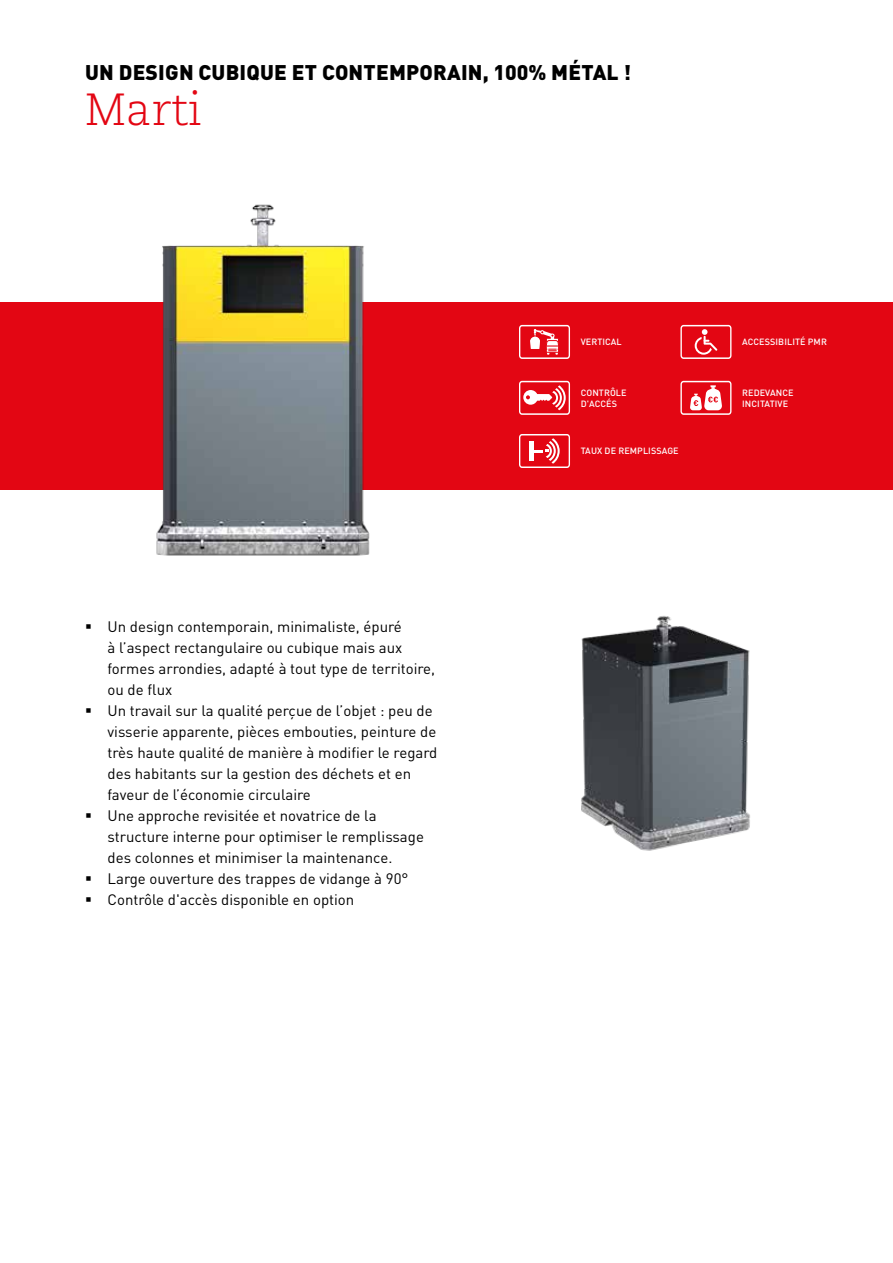
<style>
.page{position:relative;width:893px;height:1263px;background:#fff}
.page>*{position:absolute;margin:0;border:0;box-sizing:border-box;transform-origin:0 0}
.t1{font:300 45px "Caecilia LT Pro 45";color:#e30613}
.t2{font:900 21px "DIN Pro";letter-spacing:.01em;color:#000}
.t3{font:15px/21px "DIN Pro";color:#000}
.t4{font:500 9px/10.8px "DIN Pro";letter-spacing:.01em;color:#fff}
</style>
<div class="page">
<div style="left:0;top:303px;width:893px;height:187px;background:#e30613"></div>
<img style="left:581px;top:616px;width:169px;height:235px">
<img style="left:85px;top:204px;width:325px;height:352px">
<svg style="left:519px;top:325px;width:51px;height:34px"></svg>
<svg style="left:519px;top:434px;width:51px;height:34px"></svg>
<hr style="left:529px;top:441px;width:4px;height:20px;background:#fff">
<svg style="left:680px;top:381px;width:51px;height:34px"></svg>
<svg style="left:680px;top:325px;width:51px;height:34px"></svg>
<svg style="left:519px;top:381px;width:51px;height:34px"></svg>
<h2 class="t2" style="left:85px;top:58px;width:547px">UN DESIGN CUBIQUE ET CONTEMPORAIN, 100% MÉTAL !</h2>
<h1 class="t1" style="left:85px;top:80px;width:118px">Marti</h1>
<p class="t3" style="left:108px;top:616px;width:331px">Un design contemporain, minimaliste, épuré<br>à l’aspect rectangulaire ou cubique mais aux formes arrondies, adapté à tout type de territoire, ou de flux<br>Un travail sur la qualité perçue de l’objet : peu de visserie apparente, pièces embouties, peinture de très haute qualité de manière à modifier le regard des habitants sur la gestion des déchets et en faveur de l’économie circulaire<br>Une approche revisitée et novatrice de la structure interne pour optimiser le remplissage des colonnes et minimiser la maintenance.<br>Large ouverture des trappes de vidange à 90° Contrôle d'accès disponible en option</p>
<p class="t4" style="left:581px;top:336px;width:43px">VERTICAL</p>
<p class="t4" style="left:581px;top:387px;width:47px">CONTRÔLE<br>D'ACCÉS</p>
<p class="t4" style="left:581px;top:445px;width:100px">TAUX DE REMPLISSAGE</p>
<p class="t4" style="left:742px;top:336px;width:86px">ACCESSIBILITÉ PMR</p>
<p class="t4" style="left:742px;top:387px;width:53px">REDEVANCE<br>INCITATIVE</p>
</div>
